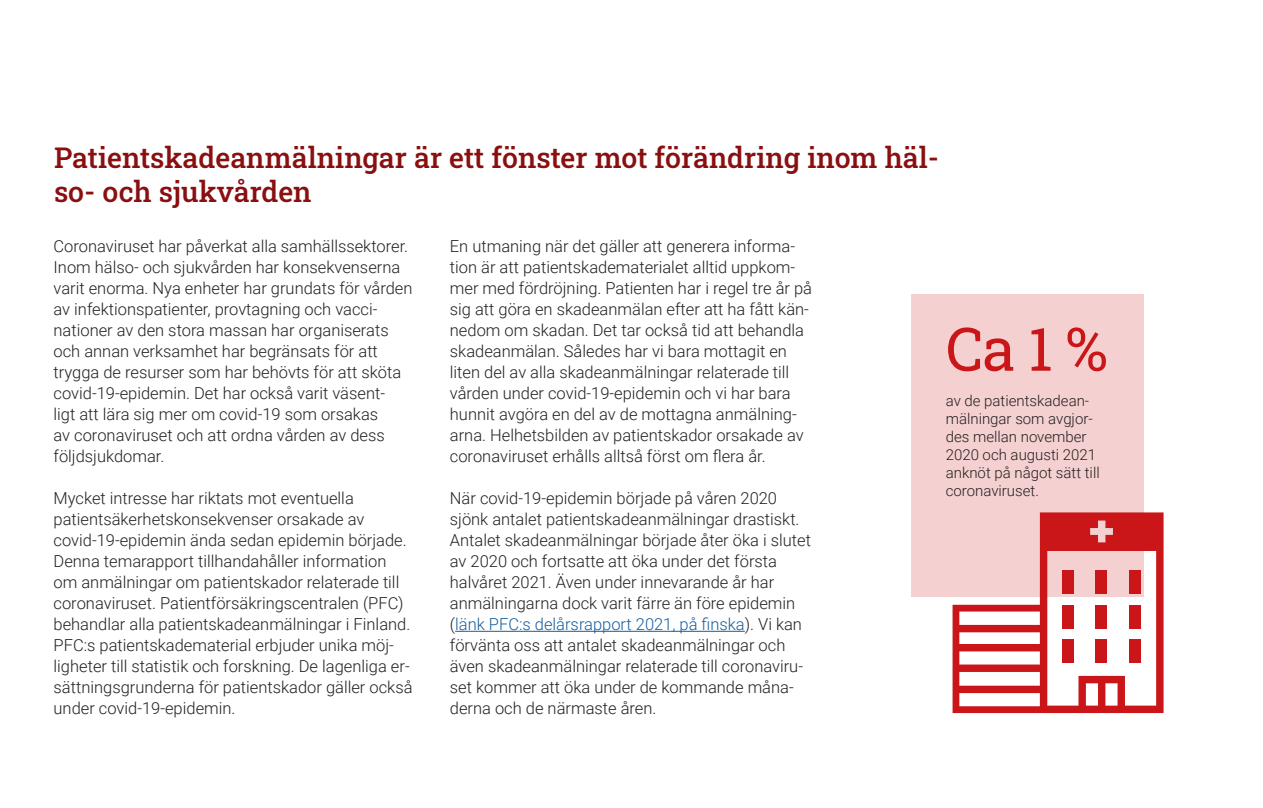
<style>
.page{position:relative;width:1263px;height:808px;background:#fff}
.page>*{position:absolute;margin:0;border:0;box-sizing:border-box;transform-origin:0 0}
.t1{font:60px "Roboto Slab";color:#ca1618}
.otsikko_19pt{font:500 28.5px/34.2px "Roboto Slab";color:#890f10}
.leipäteksti{font:300 16.5px/21px "Roboto";color:#231f20}
.t2{font:300 15px/18px "Roboto";color:#231f20}
.s1{color:#175d9e}
</style>
<div class="page">
<hr style="left:455px;top:631px;width:290px;height:1px;background:#175d9e">
<div style="left:912px;top:294px;width:232px;height:302px;background:#f4d0d1"></div>
<svg style="left:952px;top:512px;width:211px;height:201px"></svg>
<div style="left:1129px;top:570px;width:12px;height:23px;background:#ca1618"></div>
<div style="left:1095px;top:570px;width:12px;height:23px;background:#ca1618"></div>
<div style="left:1062px;top:570px;width:11px;height:23px;background:#ca1618"></div>
<div style="left:1129px;top:605px;width:12px;height:23px;background:#ca1618"></div>
<div style="left:1095px;top:605px;width:12px;height:23px;background:#ca1618"></div>
<div style="left:1062px;top:605px;width:11px;height:23px;background:#ca1618"></div>
<div style="left:1129px;top:640px;width:12px;height:23px;background:#ca1618"></div>
<div style="left:1095px;top:640px;width:12px;height:23px;background:#ca1618"></div>
<div style="left:1062px;top:640px;width:11px;height:23px;background:#ca1618"></div>
<h1 class="otsikko_19pt" style="left:54px;top:140px;width:886px">Patientskadeanmälningar är ett fönster mot förändring inom häl&shy;so- och sjukvården</h1>
<p class="leipäteksti" style="left:54px;top:235px;width:360px">Coronaviruset har påverkat alla samhällssektorer.<br>Inom hälso- och sjukvården har konsekvenserna varit enorma. Nya enheter har grundats för vården av infektionspatienter, provtagning och vacci&shy;nationer av den stora massan har organiserats och annan verksamhet har begränsats för att trygga de resurser som har behövts för att sköta covid-19-epidemin. Det har också varit väsent-<br>ligt att lära sig mer om covid-19 som orsakas<br>av coronaviruset och att ordna vården av dess följdsjukdomar.</p>
<p class="leipäteksti" style="left:54px;top:487px;width:360px">Mycket intresse har riktats mot eventuella patientsäkerhetskonsekvenser orsakade av covid-19-epidemin ända sedan epidemin började.<br>Denna temarapport tillhandahåller information om anmälningar om patientskador relaterade till coronaviruset. Patientförsäkringscentralen (PFC) behandlar alla patientskadeanmälningar i Finland.<br>PFC:s patientskadematerial erbjuder unika möj&shy;ligheter till statistik och forskning. De lagenliga er&shy;sättningsgrunderna för patientskador gäller också under covid-19-epidemin.</p>
<p class="leipäteksti" style="left:450px;top:235px;width:364px">En utmaning när det gäller att generera informa&shy;tion är att patientskadematerialet alltid uppkom&shy;mer med fördröjning. Patienten har i regel tre år på sig att göra en skadeanmälan efter att ha fått kän&shy;nedom om skadan. Det tar också tid att behandla skadeanmälan. Således har vi bara mottagit en liten del av alla skadeanmälningar relaterade till vården under covid-19-epidemin och vi har bara hunnit avgöra en del av de mottagna anmälning&shy;arna. Helhetsbilden av patientskador orsakade av coronaviruset erhålls alltså först om flera år.</p>
<p class="leipäteksti" style="left:450px;top:487px;width:363px">När covid-19-epidemin började på våren 2020 sjönk antalet patientskadeanmälningar drastiskt.<br>Antalet skadeanmälningar började åter öka i slutet av 2020 och fortsatte att öka under det första halvåret 2021. Även under innevarande år har anmälningarna dock varit färre än före epidemin (<span class="s1">länk PFC:s delårsrapport 2021, på finska</span>). Vi kan förvänta oss att antalet skadeanmälningar och även skadeanmälningar relaterade till coronaviru&shy;set kommer att öka under de kommande måna&shy;derna och de närmaste åren.</p>
<p class="t1" style="left:946px;top:308px;width:164px">Ca 1 %</p>
<p class="t2" style="left:946px;top:391px;width:155px">av de patientskadean&shy;mälningar som avgjor&shy;des mellan november<br>2020 och augusti 2021 anknöt på något sätt till coronaviruset.</p>
</div>
